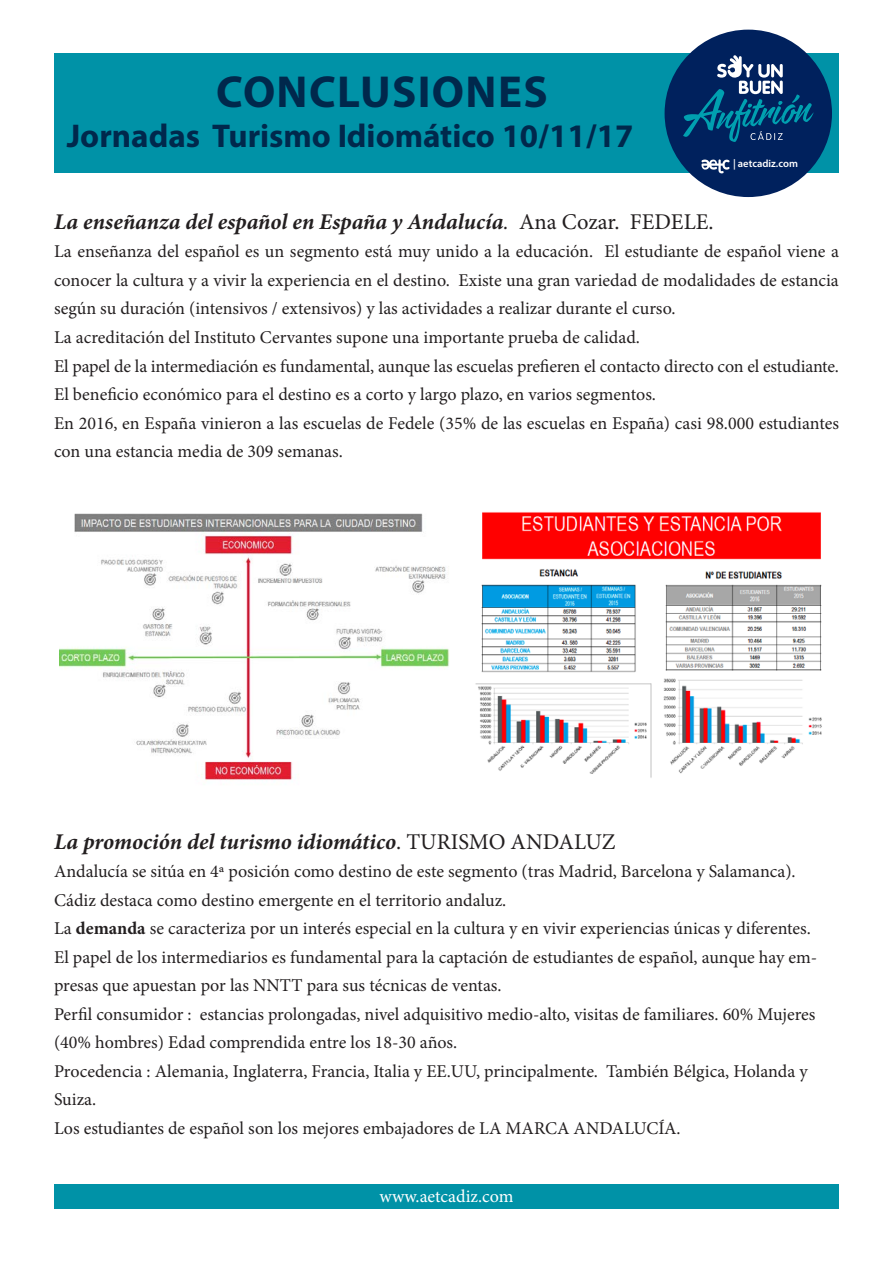
<style>
.page{position:relative;width:893px;height:1263px;background:#fff}
.page>*{position:absolute;margin:0;border:0;box-sizing:border-box;transform-origin:0 0}
.t1{font:700 45px "Myriad Pro";letter-spacing:.03em;color:#00284c}
.t2{font:700 33px "Myriad Pro";color:#00284c}
.t3{font:italic 700 22.5px "Minion Pro";color:#231f20}
.t4{font:18px/28.5px "Minion Pro";color:#231f20}
.t5{font:18px "Minion Pro";color:#fff}
.t6{font:600 10.5px "Myriad Pro";color:#fff}
.s1{font-weight:400}
.s2{font-weight:400;font-style:normal}
.s3{font-weight:700}
</style>
<div class="page">
<div style="left:54px;top:54px;width:785px;height:119px;background:#0092a7"></div>
<div style="left:54px;top:1184px;width:785px;height:25px;background:#0092a7"></div>
<div style="left:665px;top:30px;width:167px;height:167px;background:#00215d;border-radius:50%"></div>
<svg style="left:683px;top:55px;width:131px;height:87px"></svg>
<svg style="left:701px;top:159px;width:29px;height:14px"></svg>
<img style="left:59px;top:513px;width:391px;height:268px">
<img style="left:475px;top:512px;width:347px;height:266px">
<p class="t1" style="left:216px;top:63px;width:333px">CONCLUSIONES</p>
<p class="t2" style="left:67px;top:114px;width:568px">Jornadas Turismo Idiomático 10/11/17</p>
<p class="t6" style="left:733px;top:156px;width:66px">| aetcadiz.com</p>
<p class="t3" style="left:54px;top:206px;width:661px">La enseñanza del español en España y Andalucía<span class="s1">.</span> <span class="s2">Ana Cozar. FEDELE.</span></p>
<p class="t4" style="left:54px;top:238px;width:786px;text-align:justify">La enseñanza del español es un segmento está muy unido a la educación. El estudiante de español viene a conocer la cultura y a vivir la experiencia en el destino. Existe una gran variedad de modalidades de estancia según su duración (intensivos / extensivos) y las actividades a realizar durante el curso.</p>
<p class="t4" style="left:54px;top:323px;width:587px">La acreditación del Instituto Cervantes supone una importante prueba de calidad.</p>
<p class="t4" style="left:54px;top:352px;width:786px">El papel de la intermediación es fundamental, aunque las escuelas prefieren el contacto directo con el estudiante.</p>
<p class="t4" style="left:54px;top:380px;width:603px">El beneficio económico para el destino es a corto y largo plazo, en varios segmentos.</p>
<p class="t4" style="left:54px;top:409px;width:787px">En 2016, en España vinieron a las escuelas de Fedele (35% de las escuelas en España) casi 98.000 estudiantes con una estancia media de 309 semanas.</p>
<p class="t3" style="left:54px;top:825px;width:563px">La promoción del turismo idiomático<span class="s2">. TURISMO ANDALUZ</span></p>
<p class="t4" style="left:54px;top:857px;width:743px">Andalucía se sitúa en 4ª posición como destino de este segmento (tras Madrid, Barcelona y Salamanca).</p>
<p class="t4" style="left:54px;top:886px;width:454px">Cádiz destaca como destino emergente en el territorio andaluz.</p>
<p class="t4" style="left:54px;top:914px;width:758px">La <span class="s3">demanda</span> se caracteriza por un interés especial en la cultura y en vivir experiencias únicas y diferentes.</p>
<p class="t4" style="left:54px;top:943px;width:765px">El papel de los intermediarios es fundamental para la captación de estudiantes de español, aunque hay em&shy;presas que apuestan por las NNTT para sus técnicas de ventas.</p>
<p class="t4" style="left:54px;top:1000px;width:763px">Perfil consumidor : estancias prolongadas, nivel adquisitivo medio-alto, visitas de familiares. 60% Mujeres (40% hombres) Edad comprendida entre los 18-30 años.</p>
<p class="t4" style="left:54px;top:1057px;width:755px">Procedencia : Alemania, Inglaterra, Francia, Italia y EE.UU, principalmente. También Bélgica, Holanda y<br>Suiza.</p>
<p class="t4" style="left:54px;top:1114px;width:628px">Los estudiantes de español son los mejores embajadores de LA MARCA ANDALUCÍA.</p>
<p class="t5" style="left:379px;top:1184px;width:135px">www.aetcadiz.com</p>
</div>
